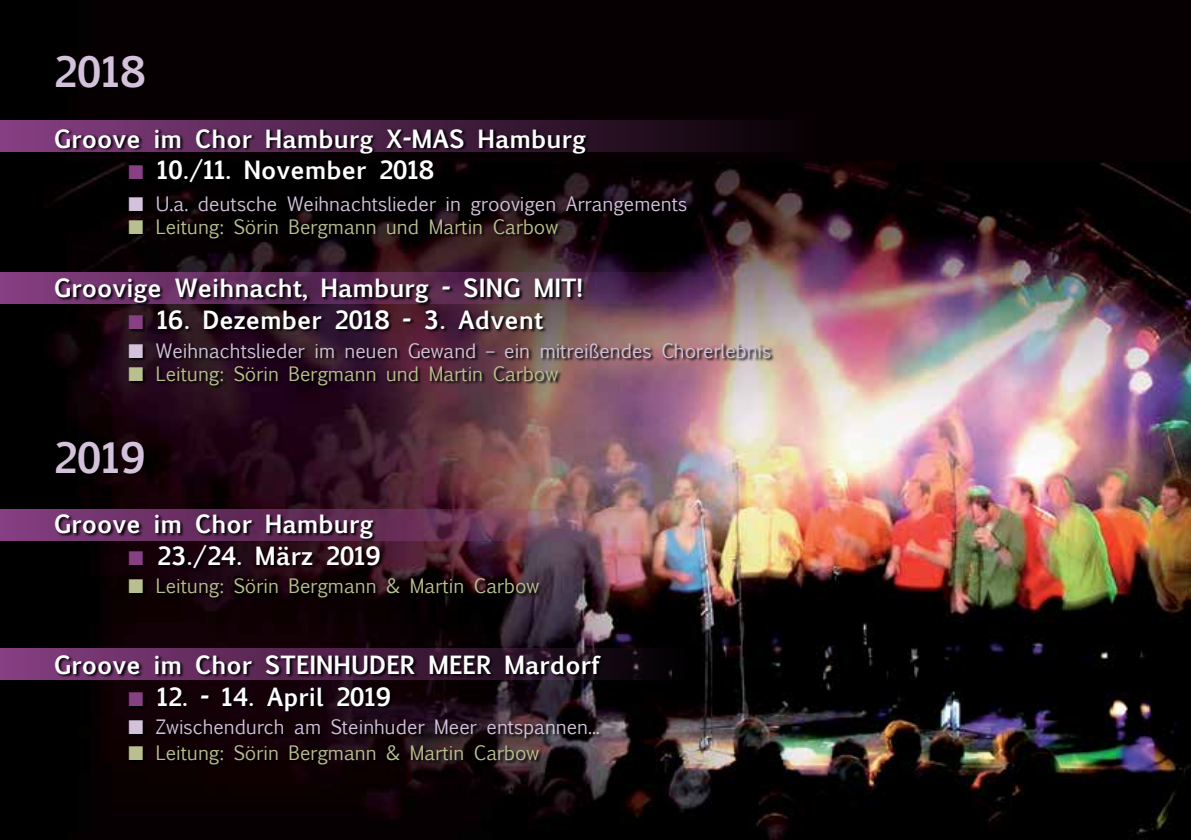
<style>
.page{position:relative;width:1191px;height:840px;background:#fff}
.page>*{position:absolute;margin:0;border:0;box-sizing:border-box;transform-origin:0 0}
.t1{font:700 40px "Euphemia UCAS";color:#d4c2dc}
.t2{font:700 24px/31.6px "Euphemia UCAS";color:#fff}
.t3{font:19px "Euphemia UCAS";color:#d4c2dc}
.t4{font:19px "Euphemia UCAS";color:#babf90}
</style>
<div class="page">
<img style="left:0;top:0;width:1191px;height:839px">
<svg style="left:0;top:120px;width:816px;height:32px;background:#4e234a"></svg>
<div style="left:0;top:509px;width:675px;height:31px;background:#813c7d"></div>
<div style="left:0;top:648px;width:690px;height:31px;background:#813c7d"></div>
<div style="left:0;top:272px;width:723px;height:31px;background:#884084"></div>
<img style="left:55px;top:56px;width:720px;height:712px">
<svg style="left:129px;top:165px;width:14px;height:14px"></svg>
<svg style="left:129px;top:197px;width:14px;height:14px"></svg>
<svg style="left:129px;top:220px;width:14px;height:14px"></svg>
<svg style="left:129px;top:315px;width:14px;height:14px"></svg>
<svg style="left:129px;top:343px;width:14px;height:14px"></svg>
<svg style="left:129px;top:366px;width:14px;height:14px"></svg>
<svg style="left:129px;top:550px;width:14px;height:14px"></svg>
<svg style="left:129px;top:579px;width:14px;height:14px"></svg>
<svg style="left:129px;top:691px;width:14px;height:14px"></svg>
<svg style="left:129px;top:719px;width:14px;height:14px"></svg>
<svg style="left:129px;top:745px;width:14px;height:14px"></svg>
<h1 class="t1" style="left:54px;top:44px;width:93px">2018</h1>
<p class="t2" style="left:157px;top:121px;width:430px;text-indent:-103px">Groove im Chor Hamburg X-MAS Hamburg<br>10./11. November 2018</p>
<p class="t3" style="left:156px;top:190px;width:533px">U.a. deutsche Weihnachtslieder in groovigen Arrangements</p>
<p class="t4" style="left:156px;top:213px;width:404px">Leitung: Sörin Bergmann und Martin Carbow</p>
<p class="t2" style="left:54px;top:271px;width:530px">Groovige Weihnacht, Hamburg - SING MIT!</p>
<p class="t2" style="left:157px;top:303px;width:387px">16. Dezember 2018 - 3. Advent</p>
<p class="t3" style="left:156px;top:337px;width:617px">Weihnachtslieder im neuen Gewand – ein mitreißendes Chorerlebnis</p>
<p class="t4" style="left:156px;top:360px;width:404px">Leitung: Sörin Bergmann und Martin Carbow</p>
<h1 class="t1" style="left:54px;top:429px;width:94px">2019</h1>
<p class="t2" style="left:157px;top:506px;width:225px;text-indent:-103px">Groove im Chor Hamburg<br>23./24. März 2019</p>
<p class="t4" style="left:156px;top:572px;width:385px">Leitung: Sörin Bergmann &amp; Martin Carbow</p>
<p class="t2" style="left:54px;top:647px;width:548px">Groove im Chor STEINHUDER MEER Mardorf</p>
<p class="t2" style="left:157px;top:679px;width:236px">12. - 14. April 2019</p>
<p class="t3" style="left:156px;top:713px;width:445px">Zwischendurch am Steinhuder Meer entspannen...</p>
<p class="t4" style="left:156px;top:739px;width:385px">Leitung: Sörin Bergmann &amp; Martin Carbow</p>
</div>
